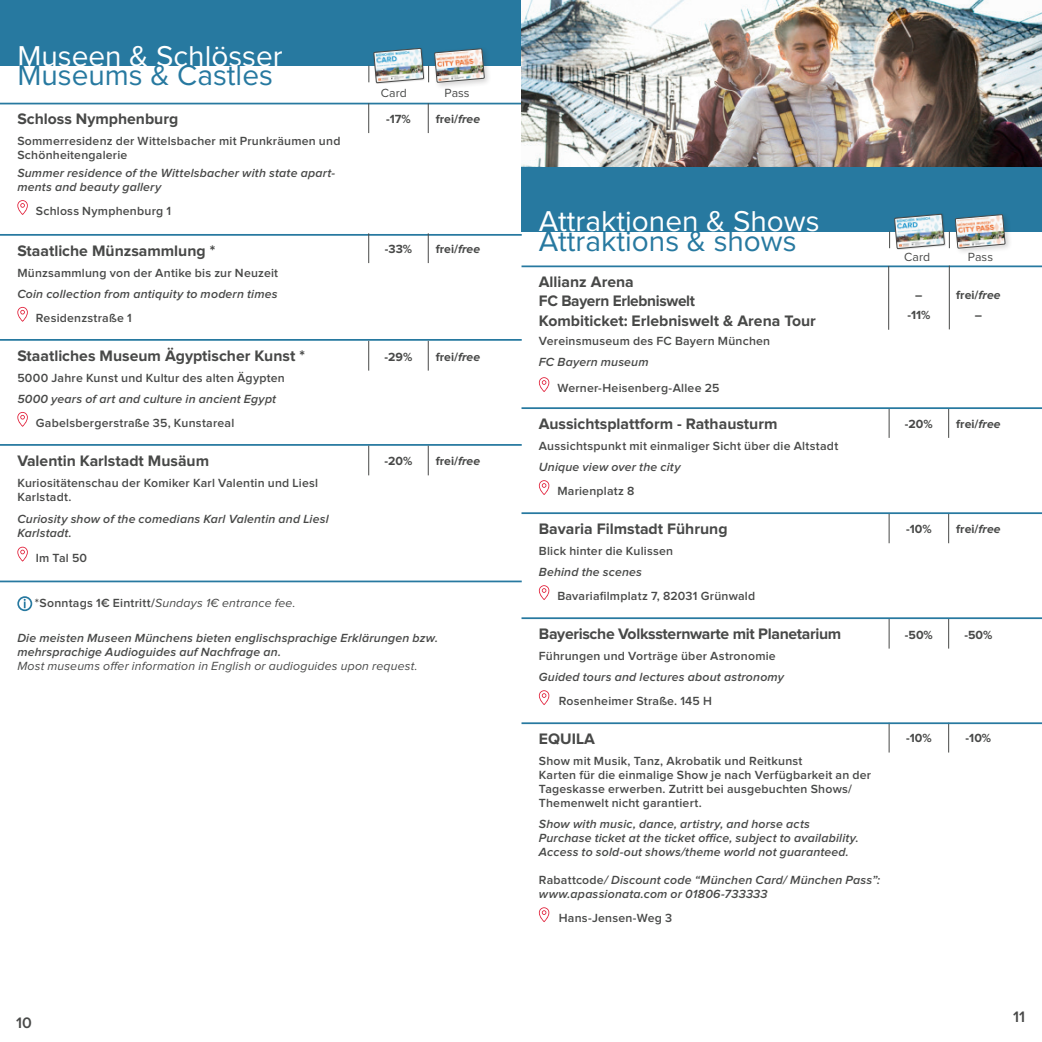
<style>
.page{position:relative;width:1042px;height:1042px;background:#fff}
.page>*{position:absolute;margin:0;border:0;box-sizing:border-box;transform-origin:0 0}
.t1{font:29.75px "Proxima Nova";color:#fff}
.t2{font:29.75px "Proxima Nova";color:#2779a0}
.t3{font:700 15.75px/19.2px "Proxima Nova";color:#484948}
.t4{font:700 15.75px "Proxima Nova";letter-spacing:-.02em;color:#484948}
.t5{font:600 15.75px "Proxima Nova";color:#484948}
.t6{font:600 12.25px/14px "Proxima Nova";letter-spacing:.02em;color:#484948}
.t7{font:italic 600 12.25px/14px "Proxima Nova";letter-spacing:.015em;color:#484948}
.t8{font:700 12.25px "Proxima Nova";color:#484948}
.t9{font:italic 12.25px "Proxima Nova";letter-spacing:.015em;color:#484948}
.t10{font:12.25px "Proxima Nova";color:#484948}
.s1{font-style:italic}
.s2{font-weight:600;font-style:normal}
.s3{font-style:normal}
</style>
<div class="page">
<hr style="left:888px;top:408px;width:1px;height:30px;background:#484948">
<hr style="left:948px;top:408px;width:1px;height:30px;background:#484948">
<hr style="left:888px;top:513px;width:1px;height:30px;background:#484948">
<hr style="left:948px;top:513px;width:1px;height:30px;background:#484948">
<svg style="left:888px;top:724px;width:1px;height:28px"></svg>
<svg style="left:948px;top:724px;width:1px;height:28px"></svg>
<svg style="left:888px;top:619px;width:1px;height:29px"></svg>
<svg style="left:948px;top:619px;width:1px;height:29px"></svg>
<div style="left:0;top:0;width:522px;height:66px;background:#2779a0"></div>
<hr style="left:0;top:103px;width:522px;height:1px;background:#2779a0">
<hr style="left:0;top:234px;width:522px;height:2px;background:#2779a0">
<hr style="left:0;top:339px;width:522px;height:2px;background:#2779a0">
<hr style="left:0;top:444px;width:522px;height:2px;background:#2779a0">
<hr style="left:0;top:580px;width:522px;height:2px;background:#2779a0">
<svg style="left:17px;top:200px;width:11px;height:15px"></svg>
<svg style="left:17px;top:307px;width:11px;height:15px"></svg>
<svg style="left:17px;top:412px;width:11px;height:15px"></svg>
<svg style="left:17px;top:547px;width:11px;height:14px"></svg>
<div style="left:521px;top:166px;width:521px;height:66px;background:#2779a0"></div>
<hr style="left:521px;top:265px;width:521px;height:2px;background:#2779a0">
<hr style="left:521px;top:407px;width:521px;height:2px;background:#2779a0">
<hr style="left:521px;top:512px;width:521px;height:2px;background:#2779a0">
<hr style="left:521px;top:617px;width:521px;height:2px;background:#2779a0">
<hr style="left:521px;top:722px;width:521px;height:2px;background:#2779a0">
<svg style="left:539px;top:377px;width:10px;height:15px"></svg>
<svg style="left:539px;top:480px;width:10px;height:15px"></svg>
<svg style="left:539px;top:585px;width:10px;height:15px"></svg>
<svg style="left:539px;top:690px;width:10px;height:15px"></svg>
<svg style="left:539px;top:907px;width:10px;height:15px"></svg>
<hr style="left:428px;top:341px;width:1px;height:30px;background:#484948">
<hr style="left:368px;top:341px;width:1px;height:30px;background:#484948">
<hr style="left:428px;top:445px;width:1px;height:30px;background:#484948">
<hr style="left:368px;top:445px;width:1px;height:30px;background:#484948">
<div style="left:431px;top:46px;width:61px;height:44px;background:#231f20;opacity:.2"></div>
<img style="left:368px;top:46px;width:116px;height:44px">
<div style="left:952px;top:211px;width:60px;height:45px;background:#231f20;opacity:.2"></div>
<img style="left:889px;top:211px;width:116px;height:45px">
<img style="left:522px;top:0;width:520px;height:166px">
<svg style="left:18px;top:597px;width:13px;height:13px"></svg>
<div style="left:17px;top:596px;width:15px;height:15px;border:2px solid #2779a0;border-radius:50%"></div>
<svg style="left:24px;top:599px;width:2px;height:9px"></svg>
<hr style="left:949px;top:266px;width:1px;height:63px;background:#484948">
<hr style="left:888px;top:266px;width:1px;height:64px;background:#484948">
<hr style="left:428px;top:233px;width:1px;height:30px;background:#484948">
<hr style="left:368px;top:233px;width:1px;height:30px;background:#484948">
<hr style="left:428px;top:103px;width:1px;height:30px;background:#484948">
<hr style="left:368px;top:103px;width:1px;height:30px;background:#484948">
<h1 class="t1" style="left:17px;top:42px;width:267px">Museen &amp; Schlösser</h1>
<h1 class="t2" style="left:17px;top:61px;width:257px">Museums &amp; Castles</h1>
<p class="t3" style="left:17px;top:110px;width:162px">Schloss Nymphenburg</p>
<p class="t6" style="left:17px;top:135px;width:325px">Sommerresidenz der Wittelsbacher mit Prunkräumen und<br>Schönheitengalerie</p>
<p class="t7" style="left:17px;top:166px;width:319px">Summer residence of the Wittelsbacher with state apart&shy;ments and beauty gallery</p>
<p class="t6" style="left:36px;top:204px;width:137px">Schloss Nymphenburg 1</p>
<p class="t3" style="left:17px;top:241px;width:199px">Staatliche Münzsammlung *</p>
<p class="t6" style="left:17px;top:266px;width:262px">Münzsammlung von der Antike bis zur Neuzeit</p>
<p class="t7" style="left:17px;top:287px;width:262px">Coin collection from antiquity to modern times</p>
<p class="t6" style="left:36px;top:311px;width:97px">Residenzstraße 1</p>
<p class="t3" style="left:17px;top:346px;width:289px">Staatliches Museum Ägyptischer Kunst *</p>
<p class="t6" style="left:17px;top:371px;width:269px">5000 Jahre Kunst und Kultur des alten Ägypten</p>
<p class="t7" style="left:17px;top:392px;width:260px">5000 years of art and culture in ancient Egypt</p>
<p class="t6" style="left:36px;top:416px;width:200px">Gabelsbergerstraße 35, Kunstareal</p>
<p class="t3" style="left:17px;top:451px;width:193px">Valentin Karlstadt Musäum</p>
<p class="t6" style="left:17px;top:476px;width:302px">Kuriositätenschau der Komiker Karl Valentin und Liesl<br>Karlstadt.</p>
<p class="t7" style="left:17px;top:513px;width:313px">Curiosity show of the comedians Karl Valentin and Liesl<br>Karlstadt.</p>
<p class="t6" style="left:36px;top:551px;width:53px">Im Tal 50</p>
<p class="t10" style="left:381px;top:88px;width:27px">Card</p>
<p class="t10" style="left:445px;top:88px;width:27px">Pass</p>
<p class="t8" style="left:386px;top:113px;width:26px">-17%</p>
<p class="t8" style="left:436px;top:113px;width:46px">frei/<span class="s1">free</span></p>
<p class="t8" style="left:385px;top:243px;width:29px">-33%</p>
<p class="t8" style="left:436px;top:243px;width:46px">frei/<span class="s1">free</span></p>
<p class="t8" style="left:385px;top:351px;width:29px">-29%</p>
<p class="t8" style="left:436px;top:351px;width:46px">frei/<span class="s1">free</span></p>
<p class="t8" style="left:384px;top:456px;width:29px">-20%</p>
<p class="t8" style="left:436px;top:456px;width:46px">frei/<span class="s1">free</span></p>
<p class="t9" style="left:35px;top:598px;width:262px"><span class="s2">*Sonntags 1€ Eintritt/</span>Sundays 1€ entrance fee.</p>
<p class="t7" style="left:17px;top:632px;width:422px">Die meisten Museen Münchens bieten englischsprachige Erklärungen bzw. mehrsprachige Audioguides auf Nachfrage an.</p>
<p class="t9" style="left:17px;top:661px;width:402px">Most museums offer information in English or audioguides upon request.</p>
<h1 class="t1" style="left:539px;top:208px;width:282px">Attraktionen &amp; Shows</h1>
<h1 class="t2" style="left:539px;top:227px;width:259px">Attraktions &amp; shows</h1>
<p class="t3" style="left:539px;top:273px;width:278px">Allianz Arena<br>FC Bayern Erlebniswelt<br>Kombiticket: Erlebniswelt &amp; Arena Tour</p>
<p class="t6" style="left:539px;top:334px;width:233px">Vereinsmuseum des FC Bayern München</p>
<p class="t7" style="left:539px;top:355px;width:111px">FC Bayern museum</p>
<p class="t6" style="left:557px;top:381px;width:164px">Werner-Heisenberg-Allee 25</p>
<p class="t3" style="left:539px;top:415px;width:240px">Aussichtsplattform - Rathausturm</p>
<p class="t6" style="left:539px;top:439px;width:301px">Aussichtspunkt mit einmaliger Sicht über die Altstadt</p>
<p class="t7" style="left:539px;top:460px;width:143px">Unique view over the city</p>
<p class="t6" style="left:557px;top:484px;width:79px">Marienplatz 8</p>
<p class="t3" style="left:539px;top:520px;width:190px">Bavaria Filmstadt Führung</p>
<p class="t6" style="left:539px;top:544px;width:136px">Blick hinter die Kulissen</p>
<p class="t7" style="left:539px;top:565px;width:105px">Behind the scenes</p>
<p class="t6" style="left:557px;top:589px;width:199px">Bavariafilmplatz 7, 82031 Grünwald</p>
<p class="t4" style="left:539px;top:626px;width:304px">Bayerische Volkssternwarte mit Planetarium</p>
<p class="t6" style="left:539px;top:649px;width:238px">Führungen und Vorträge über Astronomie</p>
<p class="t7" style="left:539px;top:670px;width:247px">Guided tours and lectures about astronomy</p>
<p class="t6" style="left:559px;top:694px;width:155px">Rosenheimer Straße. 145 H</p>
<p class="t3" style="left:539px;top:730px;width:57px">EQUILA</p>
<p class="t6" style="left:539px;top:754px;width:334px">Show mit Musik, Tanz, Akrobatik und Reitkunst<br>Karten für die einmalige Show je nach Verfügbarkeit an der Tageskasse erwerben. Zutritt bei ausgebuchten Shows/ Themenwelt nicht garantiert.</p>
<p class="t7" style="left:539px;top:817px;width:321px">Show with music, dance, artistry, and horse acts<br>Purchase ticket at the ticket office, subject to availability.<br>Access to sold-out shows/theme world not guaranteed.</p>
<p class="t7" style="left:539px;top:873px;width:343px"><span class="s3">Rabattcode</span>/ Discount code “München Card/ München Pass”: www.apassionata.com or 01806-733333</p>
<p class="t6" style="left:559px;top:911px;width:115px">Hans-Jensen-Weg 3</p>
<p class="t10" style="left:904px;top:251px;width:27px">Card</p>
<p class="t10" style="left:968px;top:251px;width:27px">Pass</p>
<p class="t8" style="left:915px;top:290px;width:9px">–</p>
<p class="t8" style="left:956px;top:290px;width:46px">frei/<span class="s1">free</span></p>
<p class="t8" style="left:907px;top:310px;width:25px">-11%</p>
<p class="t8" style="left:975px;top:310px;width:9px">–</p>
<p class="t8" style="left:905px;top:418px;width:29px">-20%</p>
<p class="t8" style="left:956px;top:418px;width:46px">frei/<span class="s1">free</span></p>
<p class="t8" style="left:906px;top:523px;width:27px">-10%</p>
<p class="t8" style="left:956px;top:523px;width:46px">frei/<span class="s1">free</span></p>
<p class="t8" style="left:905px;top:629px;width:30px">-50%</p>
<p class="t8" style="left:964px;top:629px;width:30px">-50%</p>
<p class="t8" style="left:906px;top:733px;width:27px">-10%</p>
<p class="t8" style="left:965px;top:733px;width:27px">-10%</p>
<p class="t5" style="left:16px;top:1015px;width:17px">10</p>
<p class="t5" style="left:1013px;top:1010px;width:13px">11</p>
</div>
